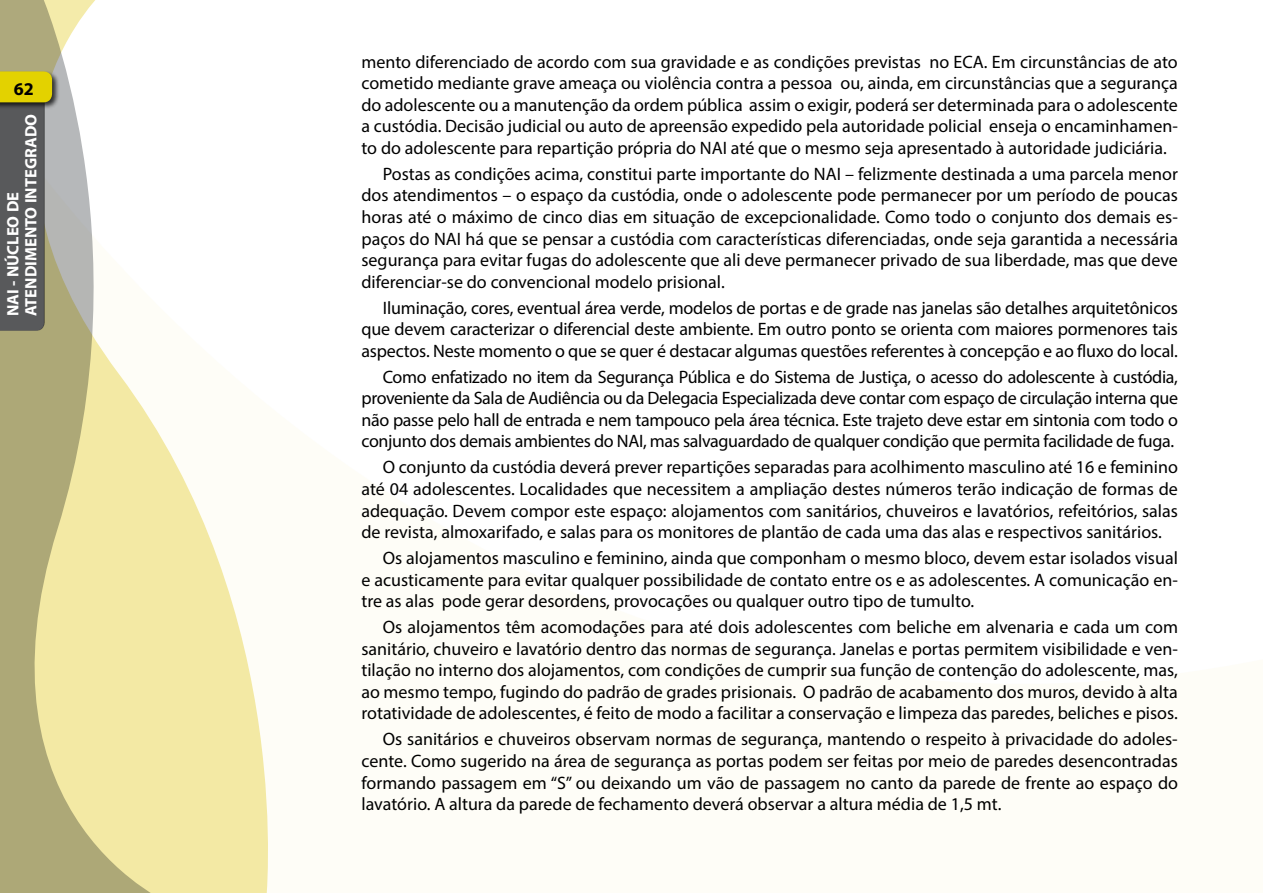
<style>
.page{position:relative;width:1263px;height:893px;background:#fff}
.page>*{position:absolute;margin:0;border:0;box-sizing:border-box;transform-origin:0 0}
.t1{font:18px/21.6px "Myriad Pro";color:#000;text-align:justify}
.t2{font:700 18px "Myriad Pro";color:#000}
.t3{font:700 16.5px/18px "Myriad Pro";color:#fff}
</style>
<div class="page">
<svg style="left:174px;top:460px;width:94px;height:433px;fill:#f3e9a4"></svg>
<svg style="left:0;top:0;width:174px;height:893px"></svg>
<div style="left:0;top:70px;width:60px;height:40px;background:#000;opacity:.75"></div>
<svg style="left:0;top:71px;width:52px;height:260px;background:#727157"></svg>
<p class="t2" style="left:14px;top:77px;width:21px">62</p>
<p class="t3" style="left:3px;top:316px;width:204px;rotate:-90deg">NAI - NÚCLEO DE<br>ATENDIMENTO INTEGRADO</p>
<p class="t1" style="left:361px;top:50px;width:818px">mento diferenciado de acordo com sua gravidade e as condições previstas no ECA. Em circunstâncias de ato cometido mediante grave ameaça ou violência contra a pessoa ou, ainda, em circunstâncias que a segurança do adolescente ou a manutenção da ordem pública assim o exigir, poderá ser determinada para o adolescente a custódia. Decisão judicial ou auto de apreensão expedido pela autoridade policial enseja o encaminhamen&shy;to do adolescente para repartição própria do NAI até que o mesmo seja apresentado à autoridade judiciária.</p>
<p class="t1" style="left:361px;top:163px;width:818px;text-indent:21px">Postas as condições acima, constitui parte importante do NAI – felizmente destinada a uma parcela menor dos atendimentos – o espaço da custódia, onde o adolescente pode permanecer por um período de poucas horas até o máximo de cinco dias em situação de excepcionalidade. Como todo o conjunto dos demais es&shy;paços do NAI há que se pensar a custódia com características diferenciadas, onde seja garantida a necessária segurança para evitar fugas do adolescente que ali deve permanecer privado de sua liberdade, mas que deve diferenciar-se do convencional modelo prisional.</p>
<p class="t1" style="left:361px;top:296px;width:818px;text-indent:21px">Iluminação, cores, eventual área verde, modelos de portas e de grade nas janelas são detalhes arquitetônicos que devem caracterizar o diferencial deste ambiente. Em outro ponto se orienta com maiores pormenores tais aspectos. Neste momento o que se quer é destacar algumas questões referentes à concepção e ao fluxo do local.</p>
<p class="t1" style="left:361px;top:366px;width:818px;text-indent:21px">Como enfatizado no item da Segurança Pública e do Sistema de Justiça, o acesso do adolescente à custódia, proveniente da Sala de Audiência ou da Delegacia Especializada deve contar com espaço de circulação interna que não passe pelo hall de entrada e nem tampouco pela área técnica. Este trajeto deve estar em sintonia com todo o conjunto dos demais ambientes do NAI, mas salvaguardado de qualquer condição que permita facilidade de fuga.</p>
<p class="t1" style="left:361px;top:456px;width:818px;text-indent:21px">O conjunto da custódia deverá prever repartições separadas para acolhimento masculino até 16 e feminino até 04 adolescentes. Localidades que necessitem a ampliação destes números terão indicação de formas de adequação. Devem compor este espaço: alojamentos com sanitários, chuveiros e lavatórios, refeitórios, salas de revista, almoxarifado, e salas para os monitores de plantão de cada uma das alas e respectivos sanitários.</p>
<p class="t1" style="left:361px;top:547px;width:818px;text-indent:21px">Os alojamentos masculino e feminino, ainda que componham o mesmo bloco, devem estar isolados visual e acusticamente para evitar qualquer possibilidade de contato entre os e as adolescentes. A comunicação en&shy;tre as alas pode gerar desordens, provocações ou qualquer outro tipo de tumulto.</p>
<p class="t1" style="left:361px;top:616px;width:818px;text-indent:21px">Os alojamentos têm acomodações para até dois adolescentes com beliche em alvenaria e cada um com sanitário, chuveiro e lavatório dentro das normas de segurança. Janelas e portas permitem visibilidade e ven&shy;tilação no interno dos alojamentos, com condições de cumprir sua função de contenção do adolescente, mas, ao mesmo tempo, fugindo do padrão de grades prisionais. O padrão de acabamento dos muros, devido à alta rotatividade de adolescentes, é feito de modo a facilitar a conservação e limpeza das paredes, beliches e pisos.</p>
<p class="t1" style="left:361px;top:728px;width:818px;text-indent:21px">Os sanitários e chuveiros observam normas de segurança, mantendo o respeito à privacidade do adoles&shy;cente. Como sugerido na área de segurança as portas podem ser feitas por meio de paredes desencontradas formando passagem em “S” ou deixando um vão de passagem no canto da parede de frente ao espaço do lavatório. A altura da parede de fechamento deverá observar a altura média de 1,5 mt.</p>
</div>
